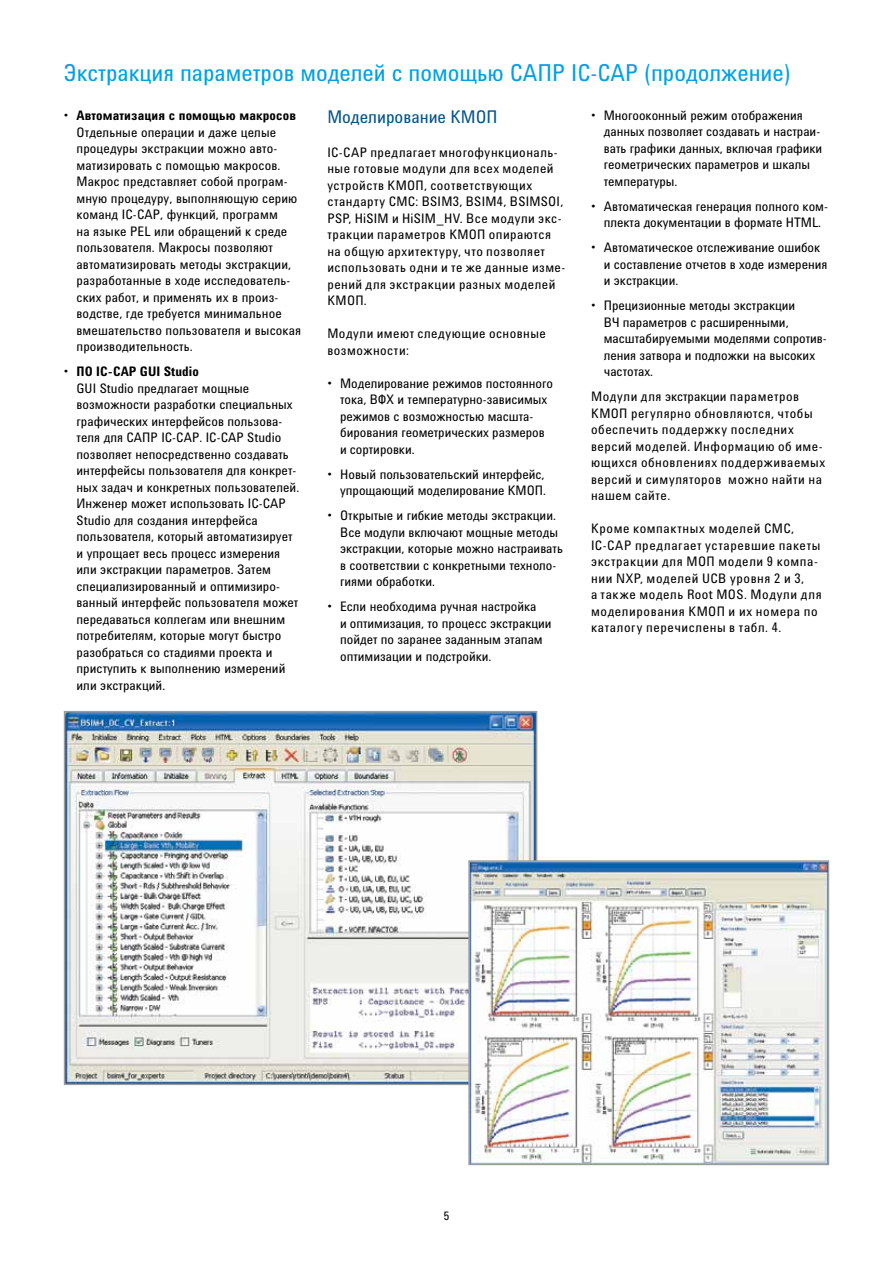
<style>
.page{position:relative;width:893px;height:1263px;background:#fff}
.page>*{position:absolute;margin:0;border:0;box-sizing:border-box;transform-origin:0 0}
.t1{font:24px "Agilent Condensed CFF";color:#00a1e4}
.t2{font:18px "Agilent Condensed CFF";color:#00548e}
.t3{font:13.5px/16.5px "Agilent Condensed CFF";letter-spacing:.005em;color:#000}
.t4{font:13.5px/16.5px "Agilent Condensed CFF";letter-spacing:.035em;color:#000}
.t5{font:13.5px/16.5px "Agilent Condensed CFF";letter-spacing:.045em;color:#000}
.t6{font:13.5px/16.5px "Agilent Condensed CFF";letter-spacing:.04em;color:#000}
.t7{font:12px "Agilent Condensed CFF";color:#000}
.s1{font-weight:700}
</style>
<div class="page">
<img style="left:67px;top:714px;width:467px;height:368px">
<div style="left:64px;top:711px;width:473px;height:374px;border:2px solid #9b9da0"></div>
<img style="left:471px;top:863px;width:355px;height:299px">
<div style="left:468px;top:860px;width:361px;height:305px;border:2px solid #9b9da0"></div>
<h1 class="t1" style="left:64px;top:54px;width:729px">Экстракция параметров моделей с помощью САПР IC-CAP (продолжение)</h1>
<p class="t3" style="left:77px;top:107px;width:226px;text-indent:-13px">• <span class="s1">Автоматизация с помощью макросов </span>Отдельные операции и даже целые процедуры экстракции можно авто&shy;матизировать с помощью макросов.<br>Макрос представляет собой програм&shy;мную процедуру, выполняющую серию команд IC-CAP, функций, программ<br>на языке PEL или обращений к среде пользователя. Макросы позволяют автоматизировать методы экстракции, разработанные в ходе исследователь&shy;ских работ, и применять их в произ&shy;водстве, где требуется минимальное вмешательство пользователя и высокая производительность.</p>
<p class="t3" style="left:77px;top:363px;width:224px;text-indent:-13px">• <span class="s1">ПО IC-CAP GUI Studio<br></span>GUI Studio предлагает мощные возможности разработки специальных графических интерфейсов пользова&shy;теля для САПР IC-CAP. IC-CAP Studio позволяет непосредственно создавать интерфейсы пользователя для конкрет&shy;ных задач и конкретных пользователей.<br>Инженер может использовать IC-CAP Studio для создания интерфейса пользователя, который автоматизирует и упрощает весь процесс измерения или экстракции параметров. Затем специализированный и оптимизиро&shy;ванный интерфейс пользователя может передаваться коллегам или внешним потребителям, которые могут быстро разобраться со стадиями проекта и приступить к выполнению измерений или экстракций.</p>
<h2 class="t2" style="left:327px;top:103px;width:172px">Моделирование КМОП</h2>
<p class="t4" style="left:327px;top:143px;width:240px">IC-CAP предлагает многофункциональ&shy;ные готовые модули для всех моделей устройств КМОП, соответствующих стандарту CMC: BSIM3, BSIM4, BSIMSOI, PSP, HiSIM и HiSIM_HV. Все модули экс&shy;тракции параметров КМОП опираются на общую архитектуру, что позволяет использовать одни и те же данные изме&shy;рений для экстракции разных моделей КМОП.</p>
<p class="t4" style="left:327px;top:325px;width:220px">Модули имеют следующие основные возможности:</p>
<p class="t3" style="left:340px;top:374px;width:214px;text-indent:-13px">• Моделирование режимов постоянного тока, ВФХ и температурно-зависимых режимов с возможностью масшта&shy;бирования геометрических размеров и сортировки.</p>
<p class="t3" style="left:327px;top:465px;width:220px;text-align:right">• Новый пользовательский интерфейс, упрощающий моделирование КМОП.</p>
<p class="t3" style="left:340px;top:507px;width:224px;text-indent:-13px">• Открытые и гибкие методы экстракции.<br>Все модули включают мощные методы экстракции, которые можно настраивать в соответствии с конкретными техноло&shy;гиями обработки.</p>
<p class="t3" style="left:340px;top:598px;width:213px;text-indent:-13px">• Если необходима ручная настройка<br>и оптимизация, то процесс экстракции пойдет по заранее заданным этапам оптимизации и подстройки.</p>
<p class="t3" style="left:604px;top:106px;width:220px;text-indent:-13px">• Многооконный режим отображения данных позволяет создавать и настраи&shy;вать графики данных, включая графики геометрических параметров и шкалы температуры.</p>
<p class="t3" style="left:591px;top:197px;width:238px;text-align:center">• Автоматическая генерация полного ком&shy;плекта документации в формате HTML.</p>
<p class="t3" style="left:604px;top:239px;width:225px;text-indent:-13px">• Автоматическое отслеживание ошибок и составление отчетов в ходе измерения и экстракции.</p>
<p class="t3" style="left:604px;top:297px;width:225px;text-indent:-13px">• Прецизионные методы экстракции<br>ВЧ параметров с расширенными, масштабируемыми моделями сопротив&shy;ления затвора и подложки на высоких частотах.</p>
<p class="t6" style="left:591px;top:388px;width:236px">Модули для экстракции параметров<br>КМОП регулярно обновляются, чтобы обеспечить поддержку последних версий моделей. Информацию об име&shy;ющихся обновлениях поддерживаемых версий и симуляторов можно найти на нашем сайте.</p>
<p class="t5" style="left:591px;top:520px;width:232px">Кроме компактных моделей CMC, IC-CAP предлагает устаревшие пакеты экстракции для МОП модели 9 компа&shy;нии NXP, моделей UCB уровня 2 и 3,<br>а также модель Root MOS. Модули для моделирования КМОП и их номера по каталогу перечислены в табл. 4.</p>
<p class="t7" style="left:444px;top:1207px;width:7px">5</p>
</div>
